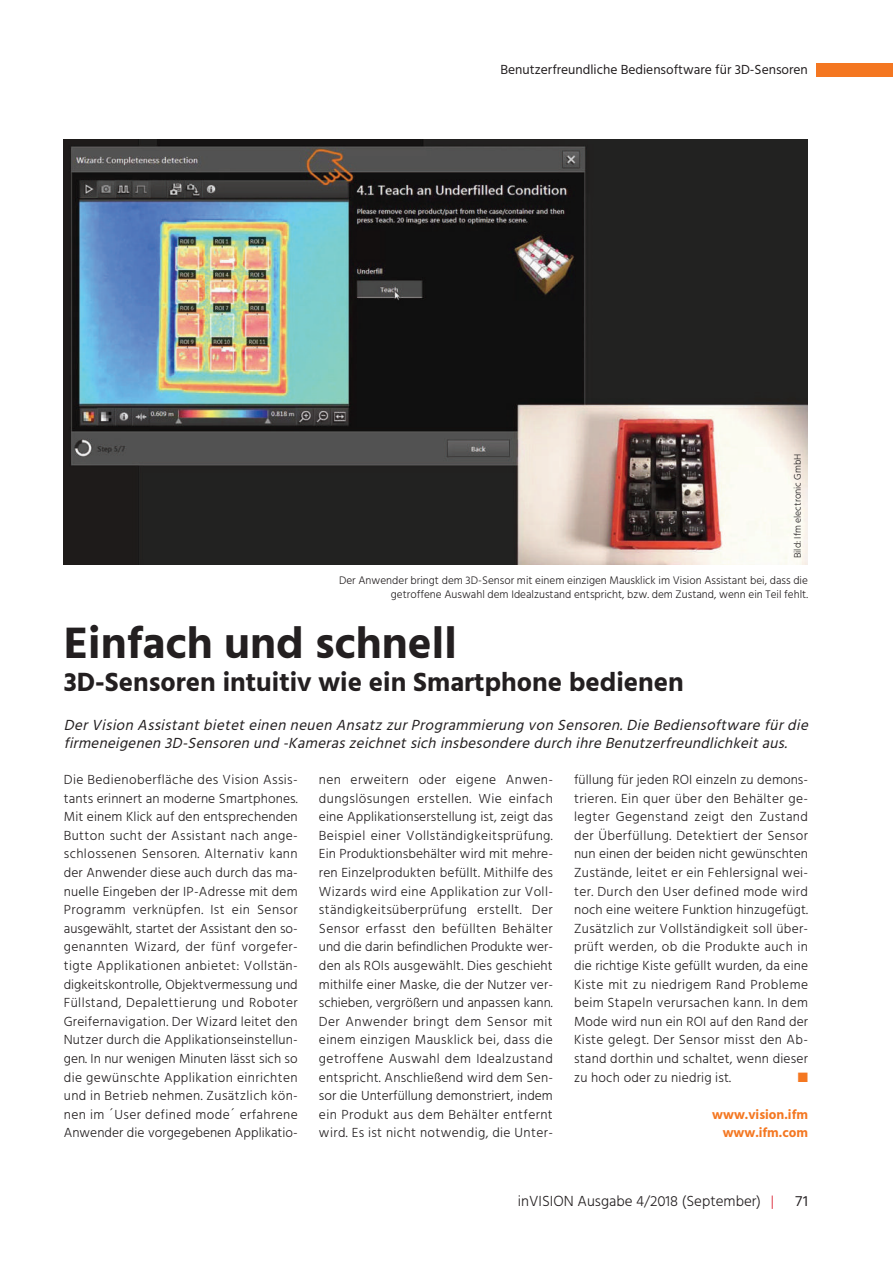
<style>
.page{position:relative;width:893px;height:1263px;background:#fff}
.page>*{position:absolute;margin:0;border:0;box-sizing:border-box;transform-origin:0 0}
.t1{font:700 45px "Hind";color:#231f20}
.t2{font:700 27px "Hind";color:#231f20}
.t3{font:italic 15px/18px "Hind";color:#231f20}
.t4{font:300 15px "Hind";color:#231f20}
.t5{font:15px "Hind";color:#231f20}
.t6{font:300 13.5px/18.6px "Hind";letter-spacing:.015em;color:#231f20;text-align:justify}
.t7{font:13.5px "Hind";color:#231f20}
.t8{font:700 13.5px/18.6px "Hind";color:#f47721;text-align:right}
.t9{font:13.5px "Zapf Dingbats";color:#f47721}
.t10{font:300 11.25px/14.2px "Hind";color:#231f20;text-align:right}
.t11{font:300 9.75px "Hind";color:#231f20}
.s1{color:#d81729}
</style>
<div class="page">
<div style="left:816px;top:63px;width:77px;height:13px;background:#f47721"></div>
<img style="left:64px;top:139px;width:744px;height:426px">
<p class="t7" style="left:500px;top:61px;width:309px">Benutzerfreundliche Bediensoftware für 3D-Sensoren</p>
<p class="t11" style="left:791px;top:558px;width:106px;rotate:-90deg">Bild: Ifm electronic GmbH</p>
<p class="t10" style="left:339px;top:574px;width:470px">Der Anwender bringt dem 3D-Sensor mit einem einzigen Mausklick im Vision Assistant bei, dass die getroffene Auswahl dem Idealzustand entspricht, bzw. dem Zustand, wenn ein Teil fehlt.</p>
<h1 class="t1" style="left:64px;top:616px;width:394px">Einfach und schnell</h1>
<h2 class="t2" style="left:64px;top:666px;width:622px">3D-Sensoren intuitiv wie ein Smartphone bedienen</h2>
<p class="t3" style="left:64px;top:716px;width:750px">DerVision Assistantbieteteinen neuen AnsatzzurProgrammierung von Sensoren.Die Bediensoftware fürdie firmeneigenen 3D-Sensoren und -Kameraszeichnetsich insbesonderedurch ihreBenutzerfreundlichkeitaus.</p>
<p class="t6" style="left:64px;top:771px;width:236px">Die Bedienoberfläche des Vision Assis&shy;tants erinnert an moderne Smartphones.<br>Mit einem Klick auf den entsprechenden Button sucht der Assistant nach ange&shy;schlossenen Sensoren. Alternativ kann der Anwender diese auch durch das ma&shy;nuelle Eingeben der IP-Adresse mit dem Programm verknüpfen. Ist ein Sensor ausgewählt, startet der Assistant den so&shy;genannten Wizard, der fünf vorgefer&shy;tigte Applikationen anbietet: Vollstän&shy;digkeitskontrolle, Objektvermessung und Füllstand, Depalettierung und Roboter Greifernavigation. Der Wizard leitet den Nutzer durch die Applikationseinstellun&shy;gen. In nur wenigen Minuten lässt sich so die gewünschte Applikation einrichten und in Betrieb nehmen. Zusätzlich kön&shy;nen im ´User defined mode´ erfahrene Anwender die vorgegebenen Applikatio-</p>
<p class="t6" style="left:319px;top:771px;width:236px">nen erweitern oder eigene Anwen&shy;dungslösungen erstellen. Wie einfach eine Applikationserstellung ist, zeigt das Beispiel einer Vollständigkeitsprüfung.<br>Ein Produktionsbehälter wird mit mehre&shy;ren Einzelprodukten befüllt. Mithilfe des Wizards wird eine Applikation zur Voll&shy;ständigkeitsüberprüfung erstellt. Der Sensor erfasst den befüllten Behälter und die darin befindlichen Produkte wer&shy;den als ROIs ausgewählt. Dies geschieht mithilfe einer Maske, die der Nutzer ver&shy;schieben, vergrößern und anpassen kann.<br>Der Anwender bringt dem Sensor mit einem einzigen Mausklick bei, dass die getroffene Auswahl dem Idealzustand entspricht. Anschließend wird dem Sen&shy;sor die Unterfüllung demonstriert, indem ein Produkt aus dem Behälter entfernt wird. Es ist nicht notwendig, die Unter-</p>
<p class="t6" style="left:574px;top:771px;width:236px">füllung für jeden ROI einzeln zu demons&shy;trieren. Ein quer über den Behälter ge&shy;legter Gegenstand zeigt den Zustand der Überfüllung. Detektiert der Sensor nun einen der beiden nicht gewünschten Zustände, leitet er ein Fehlersignal wei&shy;ter. Durch den User defined mode wird noch eine weitere Funktion hinzugefügt.<br>Zusätzlich zur Vollständigkeit soll über&shy;prüft werden, ob die Produkte auch in die richtige Kiste gefüllt wurden, da eine Kiste mit zu niedrigem Rand Probleme beim Stapeln verursachen kann. In dem Mode wird nun ein ROI auf den Rand der Kiste gelegt. Der Sensor misst den Ab&shy;stand dorthin und schaltet, wenn dieser zu hoch oder zu niedrig ist.</p>
<p class="t9" style="left:798px;top:1069px;width:12px">■</p>
<p class="t8" style="left:712px;top:1105px;width:97px">www.vision.ifm www.ifm.com</p>
<p class="t4" style="left:518px;top:1191px;width:258px">inVISION Ausgabe 4/2018 (September) <span class="s1">|</span></p>
<p class="t5" style="left:796px;top:1191px;width:14px">71</p>
</div>
